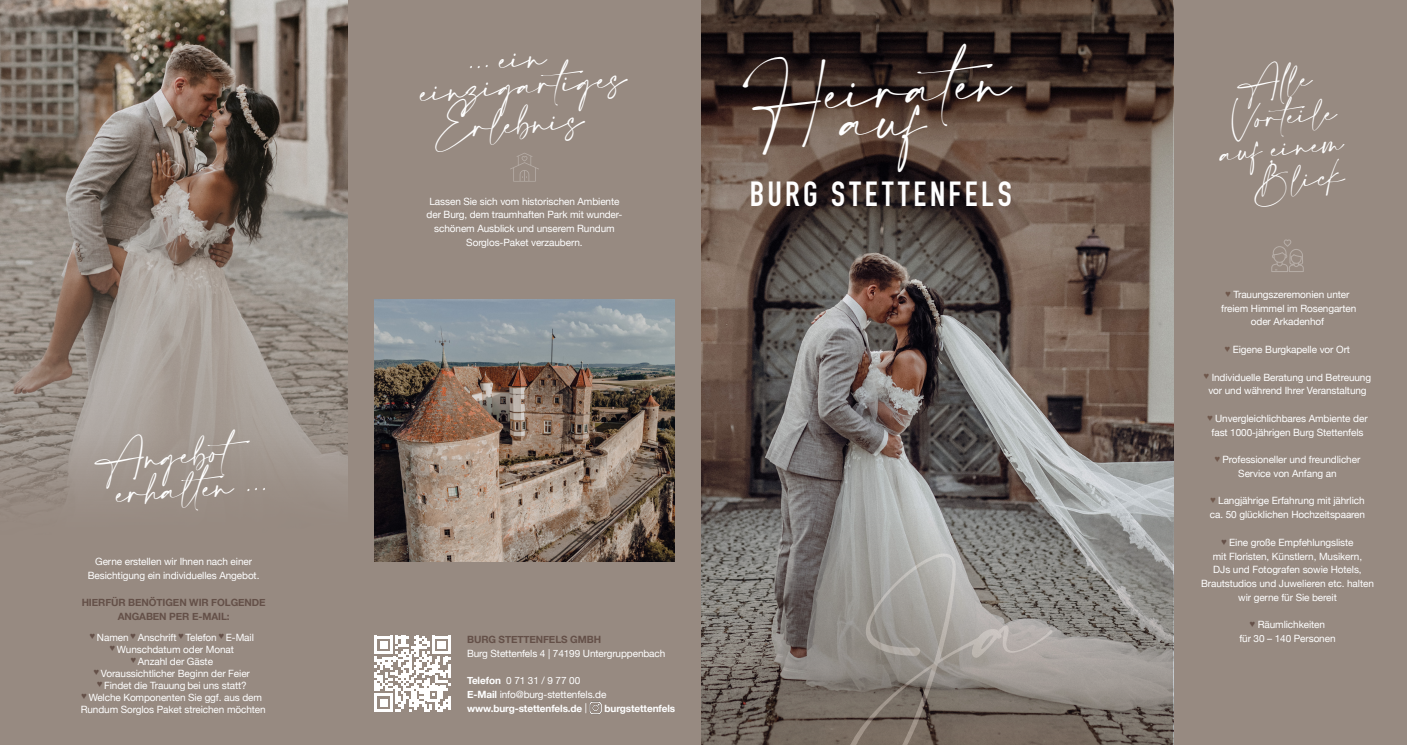
<style>
.page{position:relative;width:1407px;height:745px;background:#fff}
.page>*{position:absolute;margin:0;border:0;box-sizing:border-box;transform-origin:0 0}
.t1{font:46.75px "Amalfi Coast";color:#fff}
.t2{font:46px "Amalfi Coast";color:#fff}
.t3{font:700 34.38px "DIN Condensed";letter-spacing:.105em;color:#fff}
.t4{font:26.12px "Amalfi Coast";color:#fff}
.t5{font:22.5px "Amalfi Coast";color:#fff}
.t6{font:10px/13.8px "Helvetica Neue";letter-spacing:-.01em;color:#fff;text-align:center}
.t7{font:700 10px "Helvetica Neue";letter-spacing:-.01em;color:#645048}
.t8{font:700 10px "Helvetica Neue";letter-spacing:-.01em;color:#fff}
.s1{color:#645048}
.s2{font-weight:700}
.s3{font-weight:400}
.s4{color:#6f574b}
</style>
<div class="page">
<div style="left:0;top:0;width:1407px;height:744px;background:#978a81"></div>
<img style="left:0;top:0;width:347px;height:502px">
<img style="left:702px;top:269px;width:471px;height:236px">
<img style="left:374px;top:299px;width:301px;height:262px">
<svg style="left:702px;top:505px;width:471px;height:239px"></svg>
<svg style="left:702px;top:0;width:471px;height:269px;background:#514139"></svg>
<svg style="left:590px;top:701px;width:12px;height:12px"></svg>
<svg style="left:510px;top:153px;width:29px;height:28px"></svg>
<svg style="left:1271px;top:239px;width:33px;height:33px"></svg>
<div style="left:161px;top:159px;width:18px;height:18px;border:1px solid #fff;border-radius:50%"></div>
<svg style="left:167px;top:157px;width:19px;height:24px"></svg>
<svg style="left:375px;top:635px;width:76px;height:76px"></svg>
<svg style="left:823px;top:550px;width:231px;height:195px"></svg>
<p class="t4" style="left:97px;top:446px;width:134px;rotate:-4deg">Angebot</p>
<p class="t4" style="left:115px;top:478px;width:152px;rotate:-4deg">erhalten ...</p>
<p class="t6" style="left:95px;top:554px;width:158px">Gerne erstellen wir Ihnen nach einer</p>
<p class="t6" style="left:88px;top:568px;width:173px">Besichtigung ein individuelles Angebot.</p>
<p class="t7" style="left:82px;top:594px;width:185px">HIERFÜR BENÖTIGEN WIR FOLGENDE</p>
<p class="t7" style="left:118px;top:608px;width:113px">ANGABEN PER E-MAIL:</p>
<p class="t6" style="left:90px;top:630px;width:166px"><span class="s1">♥</span> Namen <span class="s1">♥</span> Anschrift <span class="s1">♥</span> Telefon <span class="s1">♥</span> E-Mail</p>
<p class="t6" style="left:110px;top:642px;width:126px"><span class="s1">♥</span> Wunschdatum oder Monat</p>
<p class="t6" style="left:131px;top:654px;width:84px"><span class="s1">♥</span> Anzahl der Gäste</p>
<p class="t6" style="left:94px;top:666px;width:158px"><span class="s1">♥</span> Voraussichtlicher Beginn der Feier</p>
<p class="t6" style="left:97px;top:678px;width:151px"><span class="s1">♥</span> Findet die Trauung bei uns statt?</p>
<p class="t6" style="left:82px;top:690px;width:182px"><span class="s1">♥</span> Welche Komponenten Sie ggf. aus dem</p>
<p class="t6" style="left:81px;top:702px;width:186px">Rundum Sorglos Paket streichen möchten</p>
<p class="t4" style="left:465px;top:47px;width:82px;rotate:-4deg">... ein</p>
<p class="t4" style="left:419px;top:77px;width:208px;rotate:-4deg">einzigartiges</p>
<p class="t4" style="left:437px;top:114px;width:148px;rotate:-4deg">Erlebnis</p>
<p class="t6" style="left:426px;top:195px;width:197px">Lassen Sie sich vom historischen Ambiente der Burg, dem traumhaften Park mit wunder&shy;schönem Ausblick und unserem Rundum Sorglos-Paket verzaubern.</p>
<p class="t1" style="left:750px;top:72px;width:261px;rotate:-4deg">Heiraten</p>
<p class="t2" style="left:843px;top:96px;width:85px">auf</p>
<p class="t3" style="left:750px;top:171px;width:263px">BURG STETTENFELS</p>
<p class="t7" style="left:467px;top:631px;width:135px">BURG STETTENFELS GMBH</p>
<p class="t6" style="left:467px;top:646px;width:200px">Burg Stettenfels 4 | 74199 Untergruppenbach</p>
<p class="t6" style="left:467px;top:674px;width:115px"><span class="s2">Telefon</span> 0 71 31 / 9 77 00</p>
<p class="t6" style="left:467px;top:687px;width:141px"><span class="s2">E-Mail</span> info@burg-stettenfels.de</p>
<p class="t8" style="left:467px;top:700px;width:122px">www.burg-stettenfels.de <span class="s3">|</span></p>
<p class="t8" style="left:604px;top:700px;width:72px">burgstettenfels</p>
<p class="t5" style="left:1238px;top:72px;width:74px;rotate:-6deg">All e</p>
<p class="t5" style="left:1230px;top:109px;width:107px;rotate:-6deg">Vorteile</p>
<p class="t5" style="left:1220px;top:141px;width:124px;rotate:-6deg">auf einem</p>
<p class="t5" style="left:1251px;top:171px;width:94px;rotate:-6deg">Blick</p>
<p class="t6" style="left:1225px;top:288px;width:125px"><span class="s4">♥</span> Trauungszeremonien unter</p>
<p class="t6" style="left:1221px;top:301px;width:137px">freiem Himmel im Rosengarten</p>
<p class="t6" style="left:1251px;top:315px;width:75px">oder Arkadenhof</p>
<p class="t6" style="left:1225px;top:343px;width:127px"><span class="s4">♥</span> Eigene Burgkapelle vor Ort</p>
<p class="t6" style="left:1204px;top:370px;width:169px"><span class="s4">♥</span> Individuelle Beratung und Betreuung</p>
<p class="t6" style="left:1208px;top:384px;width:160px">vor und während Ihrer Veranstaltung</p>
<p class="t6" style="left:1207px;top:411px;width:162px"><span class="s4">♥</span> Unvergleichlichbares Ambiente der</p>
<p class="t6" style="left:1211px;top:425px;width:153px">fast 1000-jährigen Burg Stettenfels</p>
<p class="t6" style="left:1214px;top:453px;width:147px"><span class="s4">♥</span> Professioneller und freundlicher</p>
<p class="t6" style="left:1238px;top:466px;width:100px">Service von Anfang an</p>
<p class="t6" style="left:1210px;top:494px;width:156px"><span class="s4">♥</span> Langjährige Erfahrung mit jährlich</p>
<p class="t6" style="left:1210px;top:508px;width:157px">ca. 50 glücklichen Hochzeitspaaren</p>
<p class="t6" style="left:1221px;top:535px;width:134px"><span class="s1">♥</span> Eine große Empfehlungsliste</p>
<p class="t6" style="left:1213px;top:549px;width:151px">mit Floristen, Künstlern, Musikern,</p>
<p class="t6" style="left:1213px;top:563px;width:150px">DJs und Fotografen sowie Hotels,</p>
<p class="t6" style="left:1201px;top:576px;width:174px">Brautstudios und Juwelieren etc. halten wir gerne für Sie bereit</p>
<p class="t6" style="left:1250px;top:618px;width:77px"><span class="s1">♥</span> Räumlichkeiten</p>
<p class="t6" style="left:1239px;top:631px;width:98px">für 30 – 140 Personen</p>
</div>
